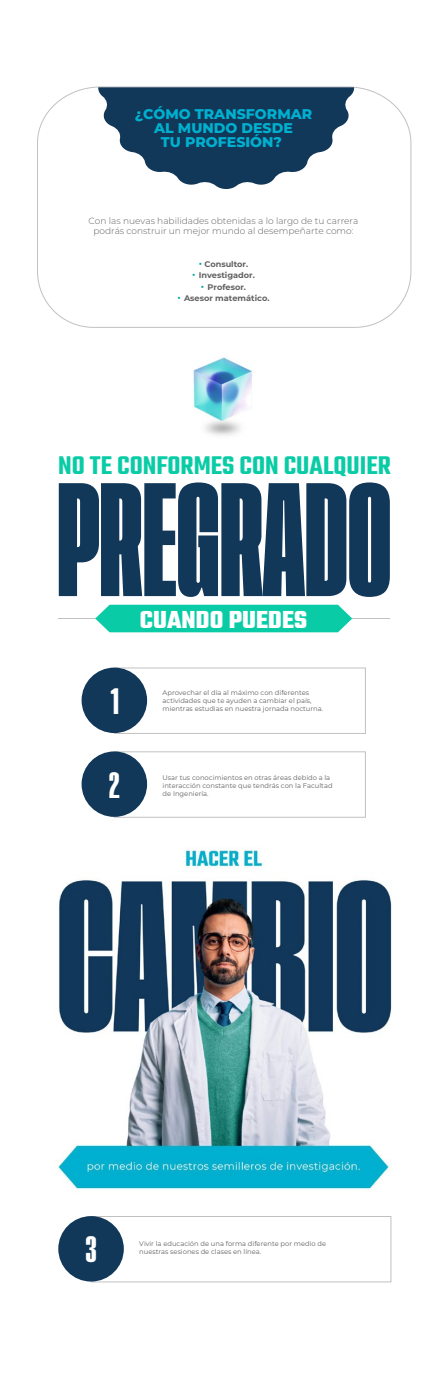
<style>
.page{position:relative;width:447px;height:1382px;background:#fff}
.page>*{position:absolute;margin:0;border:0;box-sizing:border-box;transform-origin:0 0}
.t1{font:119.48px "Tusker Grotesk 3800 Super";color:#113759}
.t2{font:36.83px "AQUARIUM Regular";color:#fff}
.t3{font:600 27.9px "Teko";color:#09cca6}
.t4{font:700 26.55px "Teko";color:#fff}
.t5{font:800 14.1px/14.2px "Montserrat";color:#00b0cf;text-align:center}
.t6{font:300 9px/9.8px "Montserrat";color:#606160;text-align:center}
.t7{font:700 8.18px/11.3px "Montserrat";color:#606160;text-align:center}
.t8{font:6.75px/8.1px "Montserrat";color:#606060}
.s1{font-size:11.18px;color:#08aaa5}
</style>
<div class="page">
<svg style="left:37px;top:87px;width:374px;height:241px"></svg>
<svg style="left:98px;top:87px;width:256px;height:103px;fill:#113759"></svg>
<div style="left:81px;top:668px;width:66px;height:65px;background:#113759;border-radius:50%"></div>
<div style="left:81px;top:751px;width:66px;height:66px;background:#113759;border-radius:50%"></div>
<hr style="left:58px;top:618px;width:39px;height:1px;background:#606160">
<hr style="left:351px;top:618px;width:39px;height:1px;background:#606160">
<div style="left:95px;top:605px;width:257px;height:27px;background:#09cca6"></div>
<div style="left:58px;top:1216px;width:66px;height:65px;background:#113759;border-radius:50%"></div>
<img style="left:193px;top:357px;width:59px;height:79px">
<img style="left:58px;top:847px;width:334px;height:342px">
<h3 class="t5" style="left:135px;top:106px;width:179px">¿CÓMO TRANSFORMAR<br>AL MUNDO DESDE<br>TU PROFESIÓN?</h3>
<h3 class="t6" style="left:88px;top:216px;width:271px">Con las nuevas habilidades obtenidas a lo largo de tu carrera podrás construir un mejor mundo al desempeñarte como:</h3>
<p class="t7" style="left:177px;top:258px;width:93px"><span class="s1">·</span> Consultor.<br><span class="s1">·</span> Investigador.<br><span class="s1">·</span> Profesor.<br><span class="s1">·</span> Asesor matemático.</p>
<h3 class="t3" style="left:58px;top:448px;width:334px">NO TE CONFORMES CON CUALQUIER</h3>
<h1 class="t1" style="left:57px;top:470px;width:335px">PREGRADO</h1>
<h3 class="t4" style="left:140px;top:602px;width:168px">CUANDO PUEDES</h3>
<h2 class="t2" style="left:109px;top:680px;width:12px">1</h2>
<p class="t8" style="left:162px;top:688px;width:162px">Aprovechar el día al máximo con diferentes actividades que te ayuden a cambiar el país, mientras estudias en nuestra jornada nocturna.</p>
<h2 class="t2" style="left:109px;top:764px;width:13px">2</h2>
<p class="t8" style="left:162px;top:773px;width:171px">Usar tus conocimientos en otras áreas debido a la interacción constante que tendrás con la Facultad de Ingeniería.</p>
<h2 class="t2" style="left:85px;top:1228px;width:13px">3</h2>
<p class="t8" style="left:139px;top:1239px;width:188px">Vivir la educación de una forma diferente por medio de nuestras sesiones de clases en línea.</p>
</div>
